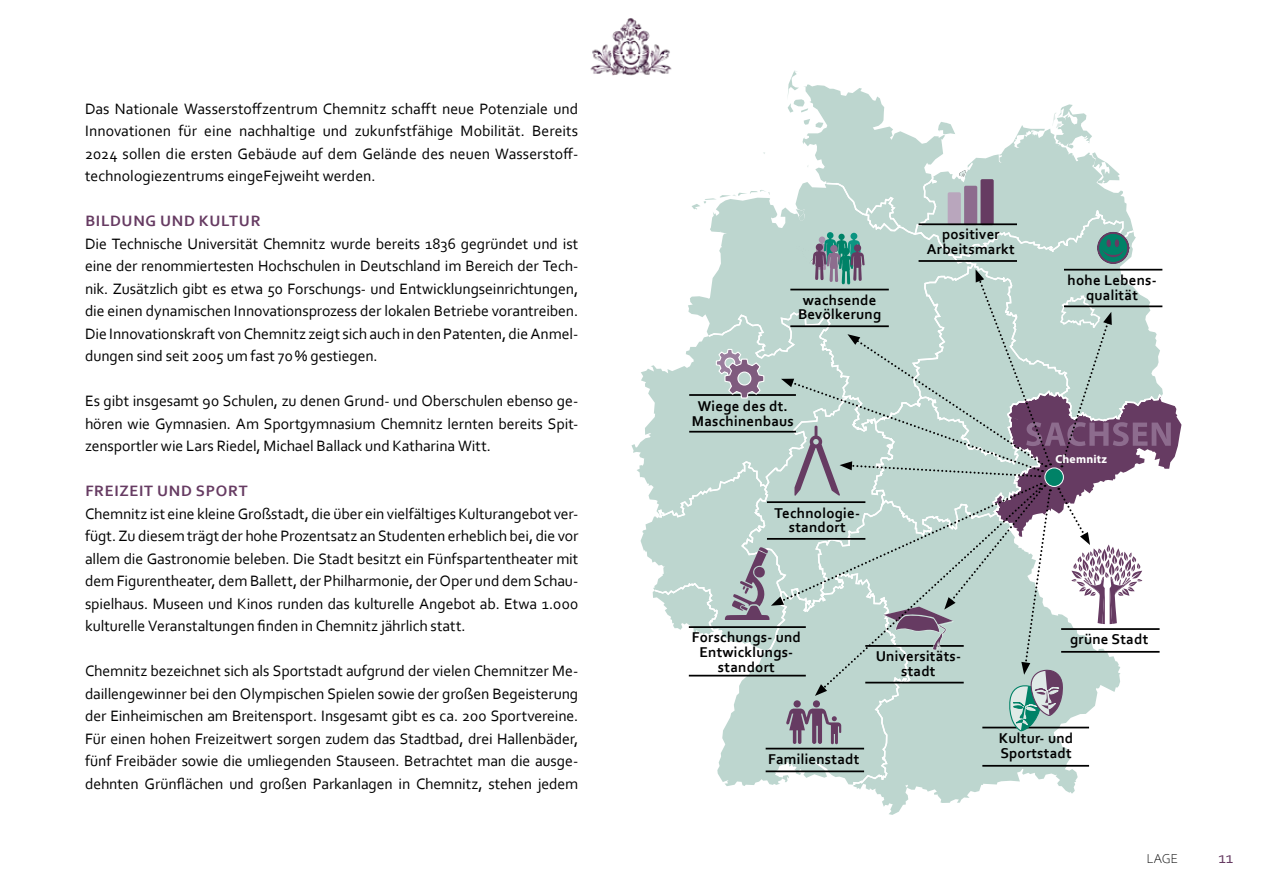
<style>
.page{position:relative;width:1263px;height:893px;background:#fff}
.page>*{position:absolute;margin:0;border:0;box-sizing:border-box;transform-origin:0 0}
.t1{font:16.5px "Corbel";color:#663b62}
.t2{font:15.75px/22.5px "Corbel";letter-spacing:-.005em;color:#000;text-align:justify}
.t3{font:700 15.75px "Corbel";letter-spacing:.045em;color:#663b62}
.t4{font:700 14.85px/14.9px "Corbel";letter-spacing:.015em;color:#000;text-align:center}
.t5{font:300 13.5px "Corbel";color:#000}
.t6{font:700 11.85px "Myriad Pro";letter-spacing:.015em;color:#fff}
</style>
<div class="page">
<svg style="left:853px;top:786px;width:222px;height:29px"></svg>
<svg style="left:631px;top:71px;width:550px;height:715px"></svg>
<img style="left:590px;top:18px;width:84px;height:59px">
<p class="t2" style="left:85px;top:97px;width:495px">Das Nationale Wasserstoffzentrum Chemnitz schafft neue Potenziale und Innovationen für eine nachhaltige und zukunfstfähige Mobilität. Bereits 2024 sollen die ersten Gebäude auf dem Gelände des neuen Wasserstoff&shy;technologiezentrums eingeFejweiht werden.</p>
<p class="t3" style="left:85px;top:211px;width:177px">BILDUNG UND KULTUR</p>
<p class="t2" style="left:85px;top:232px;width:495px">Die Technische Universität Chemnitz wurde bereits 1836 gegründet und ist eine der renommiertesten Hochschulen in Deutschland im Bereich der Tech&shy;nik. Zusätzlich gibt es etwa 50 Forschungs- und Entwicklungseinrichtungen, die einen dynamischen Innovationsprozess der lokalen Betriebe vorantreiben.<br>Die Innovationskraft von Chemnitz zeigt sich auch in den Patenten, die Anmel&shy;dungen sind seit 2005 um fast 70 % gestiegen.</p>
<p class="t2" style="left:85px;top:389px;width:495px">Es gibt insgesamt 90 Schulen, zu denen Grund- und Oberschulen ebenso ge&shy;hören wie Gymnasien. Am Sportgymnasium Chemnitz lernten bereits Spit&shy;zensportler wie Lars Riedel, Michael Ballack und Katharina Witt.</p>
<p class="t3" style="left:85px;top:481px;width:164px">FREIZEIT UND SPORT</p>
<p class="t2" style="left:85px;top:502px;width:495px">Chemnitz ist eine kleine Großstadt, die über ein vielfältiges Kulturangebot ver&shy;fügt. Zu diesem trägt der hohe Prozentsatz an Studenten erheblich bei, die vor allem die Gastronomie beleben. Die Stadt besitzt ein Fünfspartentheater mit dem Figurentheater, dem Ballett, der Philharmonie, der Oper und dem Schau&shy;spielhaus. Museen und Kinos runden das kulturelle Angebot ab. Etwa 1.000 kulturelle Veranstaltungen finden in Chemnitz jährlich statt.</p>
<p class="t2" style="left:85px;top:660px;width:495px">Chemnitz bezeichnet sich als Sportstadt aufgrund der vielen Chemnitzer Me&shy;daillengewinner bei den Olympischen Spielen sowie der großen Begeisterung der Einheimischen am Breitensport. Insgesamt gibt es ca. 200 Sportvereine.<br>Für einen hohen Freizeitwert sorgen zudem das Stadtbad, drei Hallenbäder, fünf Freibäder sowie die umliegenden Stauseen. Betrachtet man die ausge&shy;dehnten Grünflächen und großen Parkanlagen in Chemnitz, stehen jedem</p>
<p class="t4" style="left:798px;top:292px;width:85px">wachsende<br>Bevölkerung</p>
<p class="t4" style="left:692px;top:398px;width:104px">Wiege des dt.<br>Maschinenbaus</p>
<p class="t4" style="left:774px;top:505px;width:87px">Technologie&shy;standort</p>
<p class="t4" style="left:927px;top:227px;width:89px">positiver<br>Arbeitsmarkt</p>
<p class="t4" style="left:692px;top:629px;width:111px">Forschungs- und<br>Entwicklungs&shy;standort</p>
<p class="t4" style="left:876px;top:649px;width:87px">Universitäts&shy;stadt</p>
<p class="t4" style="left:1067px;top:272px;width:91px">hohe Lebens&shy;qualität</p>
<p class="t6" style="left:1055px;top:452px;width:53px">Chemnitz</p>
<p class="t4" style="left:1070px;top:632px;width:80px">grüne Stadt</p>
<p class="t4" style="left:768px;top:751px;width:93px">Familienstadt</p>
<p class="t4" style="left:999px;top:731px;width:76px;text-align:left">Kultur- und<br>Sportstadt</p>
<p class="t5" style="left:1147px;top:849px;width:33px">LAGE</p>
<p class="t1" style="left:1218px;top:847px;width:16px">11</p>
</div>
